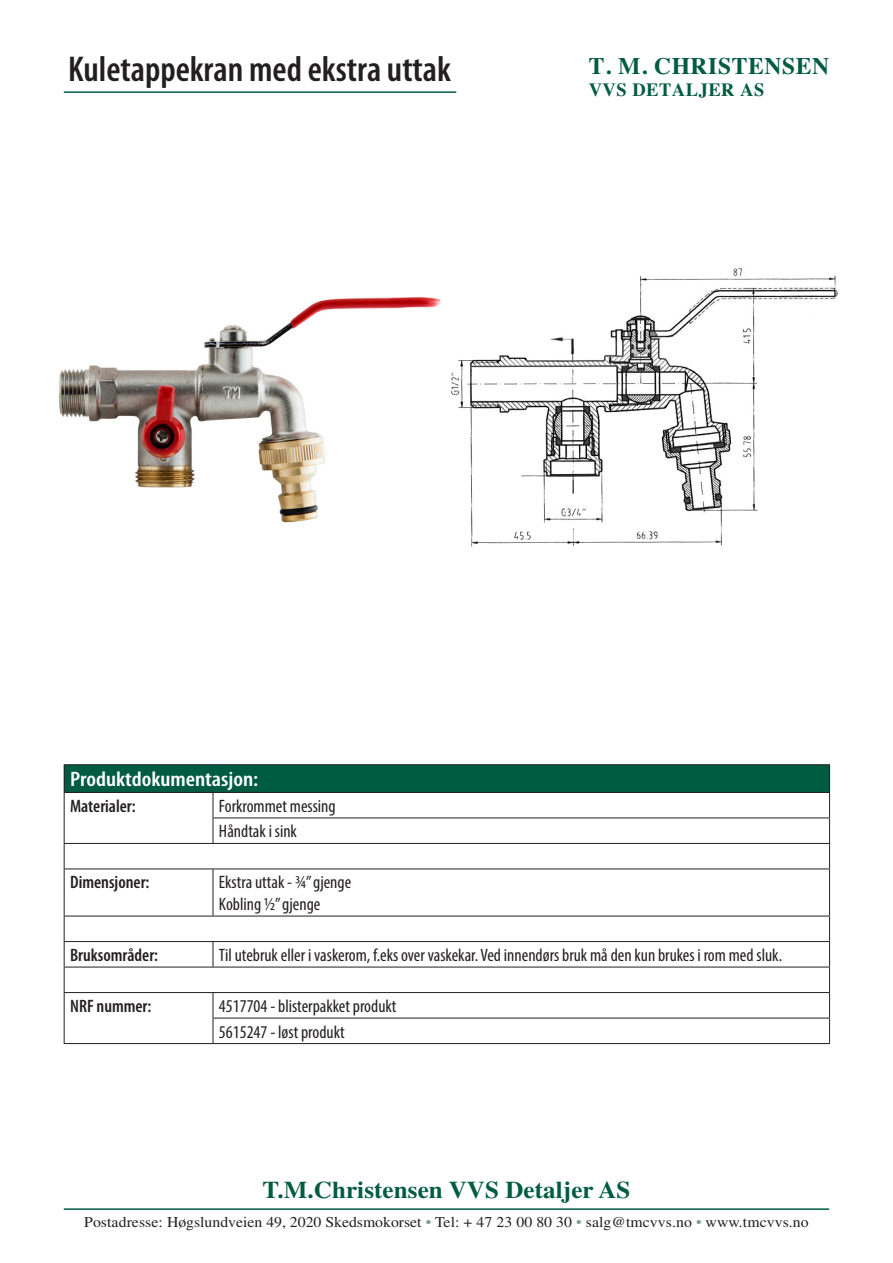
<style>
.page{position:relative;width:893px;height:1263px;background:#fff}
.page>*{position:absolute;margin:0;border:0;box-sizing:border-box;transform-origin:0 0}
.t1{font:600 condensed 36px "Myriad Pro";color:#231f20}
.t2{font:700 24px "Times";letter-spacing:.005em;color:#005c41;scale:1.04 1}
.t3{font:700 23.7px "Times";letter-spacing:.025em;color:#005c41}
.t4{font:600 condensed 21px "Myriad Pro";color:#fff;scale:1.12 1}
.t5{font:700 18.6px "Times";letter-spacing:.025em;color:#005c41}
.t6{font:condensed 18px/25.5px "Myriad Pro";color:#231f20}
.t7{font:600 condensed 18px "Myriad Pro";color:#231f20}
.t8{font:15px "Times";letter-spacing:.005em;color:#231f20;scale:1.05 1}
.s1{color:#789d92}
</style>
<div class="page">
<hr style="left:64px;top:1208px;width:765px;height:2px;background:#005c41">
<hr style="left:64px;top:91px;width:392px;height:2px;background:#005c41">
<img style="left:59px;top:297px;width:382px;height:226px">
<img style="left:451px;top:268px;width:387px;height:279px">
<div style="left:64px;top:765px;width:766px;height:27px;background:#005c41"></div>
<hr style="left:64px;top:764px;width:149px;height:1px;background:#231f20">
<hr style="left:213px;top:764px;width:617px;height:1px;background:#231f20">
<hr style="left:64px;top:792px;width:149px;height:1px;background:#231f20">
<hr style="left:213px;top:792px;width:617px;height:1px;background:#231f20">
<hr style="left:213px;top:817px;width:617px;height:1px;background:#231f20">
<svg style="left:213px;top:793px;width:1px;height:50px"></svg>
<hr style="left:64px;top:843px;width:149px;height:1px;background:#231f20">
<svg style="left:64px;top:765px;width:1px;height:103px"></svg>
<hr style="left:213px;top:843px;width:617px;height:1px;background:#231f20">
<svg style="left:829px;top:765px;width:1px;height:103px"></svg>
<hr style="left:64px;top:868px;width:149px;height:1px;background:#231f20">
<hr style="left:64px;top:869px;width:1px;height:47px;background:#231f20">
<hr style="left:213px;top:868px;width:617px;height:1px;background:#231f20">
<hr style="left:213px;top:869px;width:1px;height:47px;background:#231f20">
<hr style="left:829px;top:869px;width:1px;height:47px;background:#231f20">
<hr style="left:64px;top:916px;width:149px;height:1px;background:#231f20">
<hr style="left:213px;top:916px;width:617px;height:1px;background:#231f20">
<hr style="left:64px;top:941px;width:149px;height:1px;background:#231f20">
<hr style="left:213px;top:941px;width:617px;height:1px;background:#231f20">
<svg style="left:213px;top:942px;width:1px;height:25px"></svg>
<hr style="left:64px;top:967px;width:149px;height:1px;background:#231f20">
<hr style="left:213px;top:967px;width:617px;height:1px;background:#231f20">
<hr style="left:64px;top:992px;width:149px;height:1px;background:#231f20">
<hr style="left:213px;top:992px;width:617px;height:1px;background:#231f20">
<svg style="left:64px;top:916px;width:1px;height:127px"></svg>
<hr style="left:213px;top:1018px;width:617px;height:1px;background:#231f20">
<svg style="left:213px;top:993px;width:1px;height:50px"></svg>
<svg style="left:829px;top:916px;width:1px;height:127px"></svg>
<hr style="left:64px;top:1043px;width:149px;height:1px;background:#231f20">
<hr style="left:213px;top:1043px;width:617px;height:1px;background:#231f20">
<h1 class="t1" style="left:68px;top:49px;width:385px">Kuletappekran med ekstra uttak</h1>
<h3 class="t3" style="left:589px;top:43px;width:242px">T. M. CHRISTENSEN</h3>
<p class="t5" style="left:589px;top:72px;width:177px">VVS DETALJER AS</p>
<p class="t4" style="left:70px;top:768px;width:169px">Produktdokumentasjon:</p>
<p class="t7" style="left:70px;top:796px;width:67px">Materialer:</p>
<p class="t6" style="left:219px;top:793px;width:118px">Forkrommet messing<br>Håndtak i sink</p>
<p class="t7" style="left:70px;top:873px;width:81px">Dimensjoner:</p>
<p class="t6" style="left:219px;top:871px;width:134px;line-height:21.6px">Ekstra uttak - ¾” gjenge<br>Kobling ½” gjenge</p>
<p class="t7" style="left:70px;top:945px;width:89px">Bruksområder:</p>
<p class="t6" style="left:219px;top:942px;width:565px">Til utebruk eller i vaskerom, f.eks over vaskekar. Ved innendørs bruk må den kun brukes i rom med sluk.</p>
<p class="t7" style="left:70px;top:996px;width:83px">NRF nummer:</p>
<p class="t6" style="left:219px;top:993px;width:179px">4517704 - blisterpakket produkt<br>5615247 - løst produkt</p>
<h2 class="t2" style="left:263px;top:1175px;width:355px">T.M.Christensen VVS Detaljer AS</h2>
<p class="t8" style="left:84px;top:1213px;width:692px">Postadresse: Høgslundveien 49, 2020 Skedsmokorset <span class="s1">•</span> Tel: + 47 23 00 80 30 <span class="s1">•</span> salg@tmcvvs.no <span class="s1">•</span> www.tmcvvs.no</p>
</div>
